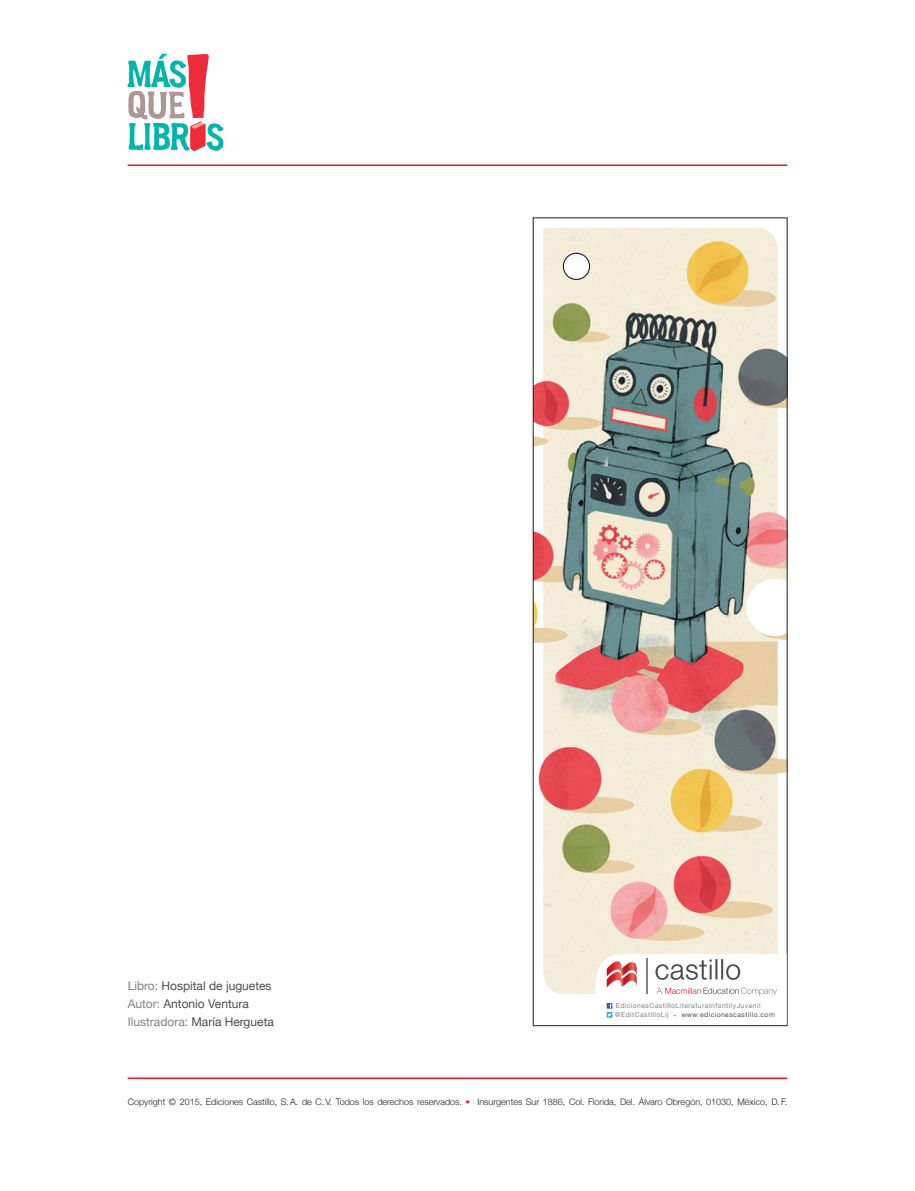
<style>
.page{position:relative;width:915px;height:1191px;background:#fff}
.page>*{position:absolute;margin:0;border:0;box-sizing:border-box;transform-origin:0 0}
.t1{font:12px "Helvetica Neue";color:#4b4c4d}
.t2{font:300 9px "Helvetica Neue";color:#231f20}
.t3{font:6.75px "Helvetica Neue";letter-spacing:.07em;color:#808285}
.t4{font:6.75px "Helvetica Neue";letter-spacing:.07em;color:#4b4c4d}
.s1{color:#808285}
.s2{color:#dd1a2c}
</style>
<div class="page">
<img style="left:535px;top:228px;width:250px;height:766px">
<div style="left:563px;top:253px;width:26px;height:26px;background:#fff;border-radius:50%"></div>
<div style="left:562px;top:253px;width:28px;height:27px;border:1px solid #231f20;border-radius:50%"></div>
<svg style="left:595px;top:954px;width:190px;height:64px"></svg>
<hr style="left:128px;top:1077px;width:659px;height:2px;background:#dd1a2c">
<hr style="left:128px;top:164px;width:659px;height:2px;background:#dd1a2c">
<svg style="left:127px;top:53px;width:96px;height:98px"></svg>
<p class="t1" style="left:128px;top:976px;width:145px"><span class="s1">Libro:</span> Hospital de juguetes</p>
<p class="t1" style="left:128px;top:994px;width:123px"><span class="s1">Autor:</span> Antonio Ventura</p>
<p class="t1" style="left:128px;top:1012px;width:148px"><span class="s1">Ilustradora:</span> María Hergueta</p>
<p class="t3" style="left:615px;top:1001px;width:146px">EdicionesCastilloLiteraturaInfantilyJuvenil</p>
<p class="t4" style="left:615px;top:1010px;width:161px"><span class="s1">@EditCastilloLij</span> <span class="s2">•</span> www.edicionescastillo.com</p>
<p class="t2" style="left:128px;top:1094px;width:661px">Copyright © 2015, Ediciones Castillo, S.A. de C.V. Todos los derechos reservados. <span class="s2">•</span> Insurgentes Sur 1886, Col. Florida, Del. Álvaro Obregón, 01030, México, D.F.</p>
</div>
